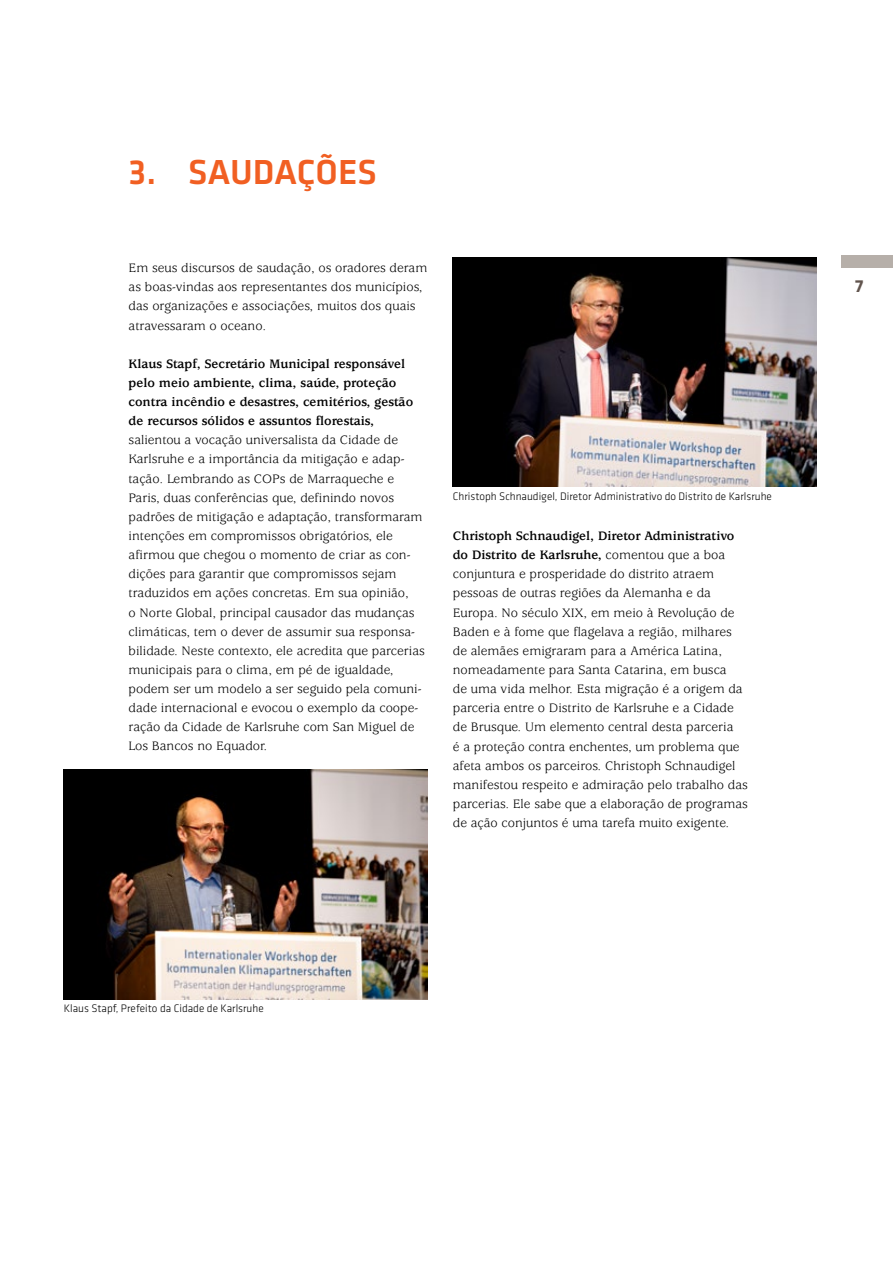
<style>
.page{position:relative;width:893px;height:1263px;background:#fff}
.page>*{position:absolute;margin:0;border:0;box-sizing:border-box;transform-origin:0 0}
.t1{font:500 36px "Klavika Basic";letter-spacing:-.005em;color:#f15f22}
.t2{font:700 18px "Klavika Basic";color:#61544d}
.t3{font:13.5px/19.2px "Usherwood Std";color:#000}
.t4{font:300 11.25px "Klavika Basic";color:#000}
.s1{font-weight:700}
</style>
<div class="page">
<div style="left:842px;top:255px;width:51px;height:13px;background:#b6afa9"></div>
<img style="left:64px;top:770px;width:363px;height:229px">
<img style="left:453px;top:257px;width:363px;height:230px">
<h1 class="t1" style="left:129px;top:148px;width:250px">3. SAUDAÇÕES</h1>
<p class="t3" style="left:129px;top:259px;width:300px">Em seus discursos de saudação, os oradores deram as boas-vindas aos representantes dos municípios, das organizações e associações, muitos dos quais atravessaram o oceano.</p>
<p class="t3" style="left:129px;top:354px;width:298px"><span class="s1">Klaus Stapf, Secretário Municipal responsável pelo meio ambiente, clima, saúde, proteção contra incêndio e desastres, cemitérios, gestão de recursos sólidos e assuntos florestais, </span>salientou a vocação universalista da Cidade de Karlsruhe e a importância da mitigação e adap&shy;tação. Lembrando as COPs de Marraqueche e Paris, duas conferências que, definindo novos padrões de mitigação e adaptação, transformaram intenções em compromissos obrigatórios, ele afirmou que chegou o momento de criar as con&shy;dições para garantir que compromissos sejam traduzidos em ações concretas. Em sua opinião,<br>o Norte Global, principal causador das mudanças climáticas, tem o dever de assumir sua responsa&shy;bilidade. Neste contexto, ele acredita que parcerias municipais para o clima, em pé de igualdade, podem ser um modelo a ser seguido pela comuni&shy;dade internacional e evocou o exemplo da coope&shy;ração da Cidade de Karlsruhe com San Miguel de Los Bancos no Equador.</p>
<p class="t4" style="left:453px;top:489px;width:321px">Christoph Schnaudigel, Diretor Administrativo do Distrito de Karlsruhe</p>
<p class="t3" style="left:453px;top:527px;width:297px"><span class="s1">Christoph Schnaudigel, Diretor Administrativo do Distrito de Karlsruhe,</span> comentou que a boa conjuntura e prosperidade do distrito atraem pessoas de outras regiões da Alemanha e da Europa. No século XIX, em meio à Revolução de Baden e à fome que flagelava a região, milhares de alemães emigraram para a América Latina, nomeadamente para Santa Catarina, em busca<br>de uma vida melhor. Esta migração é a origem da parceria entre o Distrito de Karlsruhe e a Cidade de Brusque. Um elemento central desta parceria<br>é a proteção contra enchentes, um problema que afeta ambos os parceiros. Christoph Schnaudigel manifestou respeito e admiração pelo trabalho das parcerias. Ele sabe que a elaboração de programas de ação conjuntos é uma tarefa muito exigente.</p>
<p class="t4" style="left:64px;top:1002px;width:201px">Klaus Stapf, Prefeito da Cidade de Karlsruhe</p>
<h2 class="t2" style="left:855px;top:273px;width:10px">7</h2>
</div>
